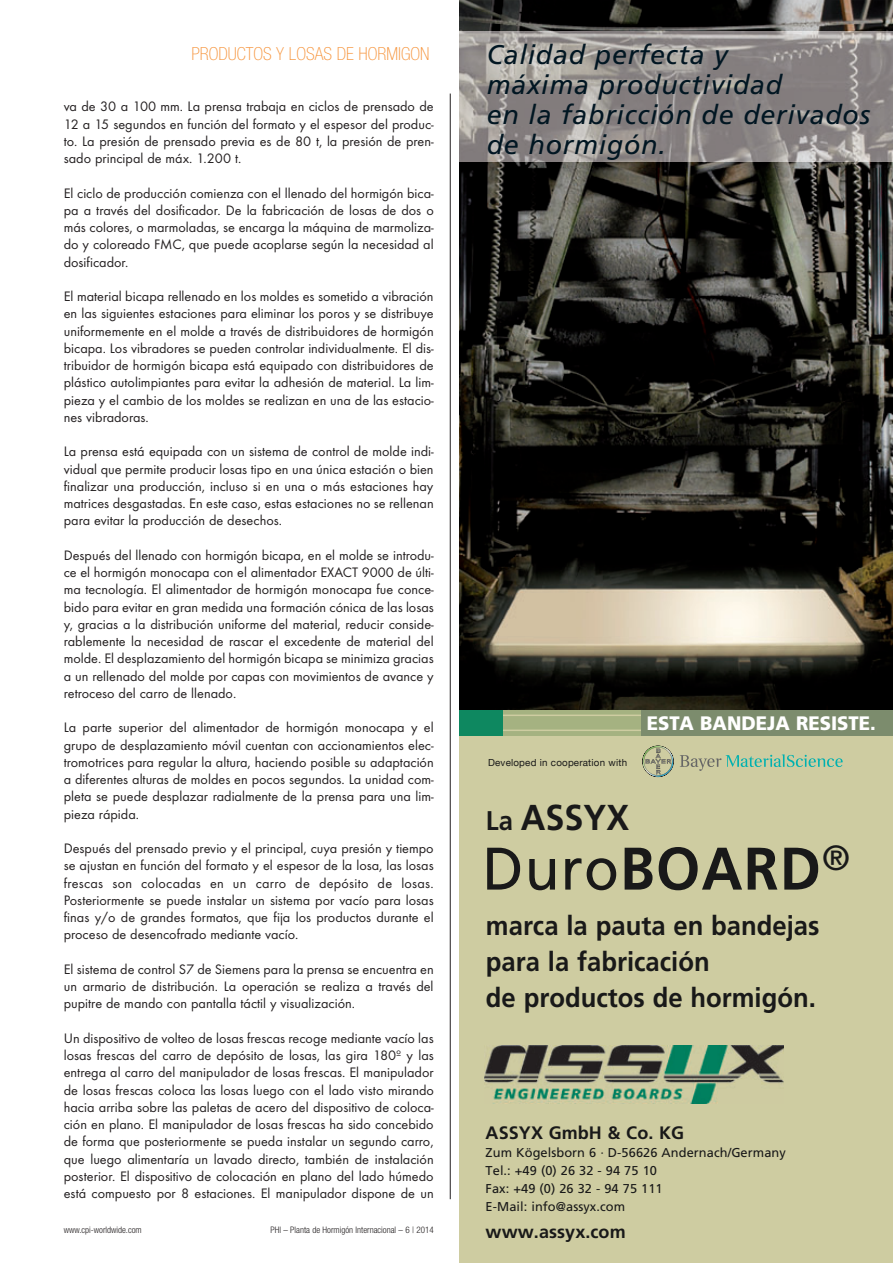
<style>
.page{position:relative;width:893px;height:1263px;background:#fff}
.page>*{position:absolute;margin:0;border:0;box-sizing:border-box;transform-origin:0 0}
.t1{font:700 60px "Frutiger";letter-spacing:.02em;color:#191919;scale:.95 1}
.t2{font:700 36px "Frutiger";color:#191919;scale:.95 1}
.t3{font:italic 27px/30px "Frutiger";letter-spacing:.025em;color:#011622}
.t4{font:700 27px/36px "Frutiger";color:#191919;scale:.95 1}
.t5{font:900 19.5px "Frutiger";color:#fff;scale:.95 1}
.t6{font:700 18px "Frutiger";letter-spacing:.005em;color:#191919}
.t7{font:100 condensed 18px "Helvetica Neue";color:#f69238}
.t8{font:14.25px/17.2px "Futura T";color:#231f20;text-align:justify}
.t9{font:12.9px/18px "Frutiger";letter-spacing:.005em;color:#191919}
.t10{font:9.75px "Helvetica Neue";letter-spacing:.02em;color:#191919}
.t11{font:300 condensed 9px "Helvetica Neue";color:#231f20}
.s1{font-size:27px}
.s2{font-weight:400}
</style>
<div class="page">
<hr style="left:450px;top:94px;width:1px;height:1105px;background:#231f20">
<div style="left:459px;top:730px;width:434px;height:533px;background:#cecca1"></div>
<img style="left:459px;top:0;width:434px;height:710px">
<svg style="left:642px;top:745px;width:32px;height:32px"></svg>
<svg style="left:680px;top:754px;width:163px;height:17px"></svg>
<img style="left:484px;top:1045px;width:300px;height:59px">
<div style="left:503px;top:710px;width:139px;height:26px;background:#a5b281"></div>
<hr style="left:503px;top:714px;width:138px;height:2px;background:#cecca1">
<hr style="left:503px;top:729px;width:138px;height:2px;background:#cecca1">
<div style="left:459px;top:710px;width:44px;height:26px;background:#0e8860"></div>
<div style="left:641px;top:710px;width:252px;height:26px;background:#7c8c6d"></div>
<img style="left:459px;top:32px;width:434px;height:130px">
<p class="t7" style="left:192px;top:43px;width:239px">PRODUCTOS Y LOSAS DE HORMIGON</p>
<p class="t8" style="left:64px;top:98px;width:371px">va de 30 a 100 mm. La prensa trabaja en ciclos de prensado de 12 a 15 segundos en función del formato y el espesor del produc&shy;to. La presión de prensado previa es de 80 t, la presión de pren&shy;sado principal de máx. 1.200 t.</p>
<p class="t8" style="left:64px;top:184px;width:371px">El ciclo de producción comienza con el llenado del hormigón bica&shy;pa a través del dosificador. De la fabricación de losas de dos o más colores, o marmoladas, se encarga la máquina de marmoliza&shy;do y coloreado FMC, que puede acoplarse según la necesidad al dosificador.</p>
<p class="t8" style="left:64px;top:288px;width:372px">El material bicapa rellenado en los moldes es sometido a vibración en las siguientes estaciones para eliminar los poros y se distribuye uniformemente en el molde a través de distribuidores de hormigón bicapa. Los vibradores se pueden controlar individualmente. El dis&shy;tribuidor de hormigón bicapa está equipado con distribuidores de plástico autolimpiantes para evitar la adhesión de material. La lim&shy;pieza y el cambio de los moldes se realizan en una de las estacio&shy;nes vibradoras.</p>
<p class="t8" style="left:64px;top:443px;width:371px">La prensa está equipada con un sistema de control de molde indi&shy;vidual que permite producir losas tipo en una única estación o bien finalizar una producción, incluso si en una o más estaciones hay matrices desgastadas. En este caso, estas estaciones no se rellenan para evitar la producción de desechos.</p>
<p class="t8" style="left:64px;top:546px;width:372px">Después del llenado con hormigón bicapa, en el molde se introdu&shy;ce el hormigón monocapa con el alimentador EXACT 9000 de últi&shy;ma tecnología. El alimentador de hormigón monocapa fue conce&shy;bido para evitar en gran medida una formación cónica de las losas y, gracias a la distribución uniforme del material, reducir conside&shy;rablemente la necesidad de rascar el excedente de material del molde. El desplazamiento del hormigón bicapa se minimiza gracias a un rellenado del molde por capas con movimientos de avance y retroceso del carro de llenado.</p>
<p class="t8" style="left:64px;top:719px;width:371px">La parte superior del alimentador de hormigón monocapa y el grupo de desplazamiento móvil cuentan con accionamientos elec&shy;tromotrices para regular la altura, haciendo posible su adaptación a diferentes alturas de moldes en pocos segundos. La unidad com&shy;pleta se puede desplazar radialmente de la prensa para una lim&shy;pieza rápida.</p>
<p class="t8" style="left:64px;top:840px;width:371px">Después del prensado previo y el principal, cuya presión y tiempo se ajustan en función del formato y el espesor de la losa, las losas frescas son colocadas en un carro de depósito de losas.<br>Posteriormente se puede instalar un sistema por vacío para losas finas y/o de grandes formatos, que fija los productos durante el proceso de desencofrado mediante vacío.</p>
<p class="t8" style="left:64px;top:960px;width:371px">El sistema de control S7 de Siemens para la prensa se encuentra en un armario de distribución. La operación se realiza a través del pupitre de mando con pantalla táctil y visualización.</p>
<p class="t8" style="left:64px;top:1029px;width:372px">Un dispositivo de volteo de losas frescas recoge mediante vacío las losas frescas del carro de depósito de losas, las gira 180º y las entrega al carro del manipulador de losas frescas. El manipulador de losas frescas coloca las losas luego con el lado visto mirando hacia arriba sobre las paletas de acero del dispositivo de coloca&shy;ción en plano. El manipulador de losas frescas ha sido concebido de forma que posteriormente se pueda instalar un segundo carro, que luego alimentaría un lavado directo, también de instalación posterior. El dispositivo de colocación en plano del lado húmedo está compuesto por 8 estaciones. El manipulador dispone de un</p>
<p class="t11" style="left:64px;top:1224px;width:79px">www.cpi-worldwide.com</p>
<p class="t11" style="left:270px;top:1224px;width:165px">PHI – Planta de Hormigón Internacional – 6 | 2014</p>
<h3 class="t3" style="left:487px;top:39px;width:385px">Calidad perfecta y<br>máxima productividad<br>en la fabricción de derivados de hormigón.</h3>
<h3 class="t5" style="left:647px;top:711px;width:243px">ESTA BANDEJA RESISTE.</h3>
<p class="t10" style="left:488px;top:756px;width:140px">Developed in cooperation with</p>
<h2 class="t2" style="left:486px;top:796px;width:152px"><span class="s1">La</span> ASSYX</h2>
<h1 class="t1" style="left:482px;top:833px;width:388px"><span class="s2">Duro</span>BOARD<sup>®</sup></h1>
<h3 class="t4" style="left:486px;top:907px;width:353px">marca la pauta en bandejas para la fabricación<br>de productos de hormigón.</h3>
<p class="t6" style="left:486px;top:1122px;width:200px">ASSYX GmbH &amp; Co. KG</p>
<p class="t9" style="left:486px;top:1143px;width:302px">Zum Kögelsborn 6 · D-56626 Andernach/Germany<br>Tel.: +49 (0) 26 32 - 94 75 10<br>Fax: +49 (0) 26 32 - 94 75 111<br>E-Mail: info@assyx.com</p>
<p class="t6" style="left:486px;top:1221px;width:142px">www.assyx.com</p>
</div>
